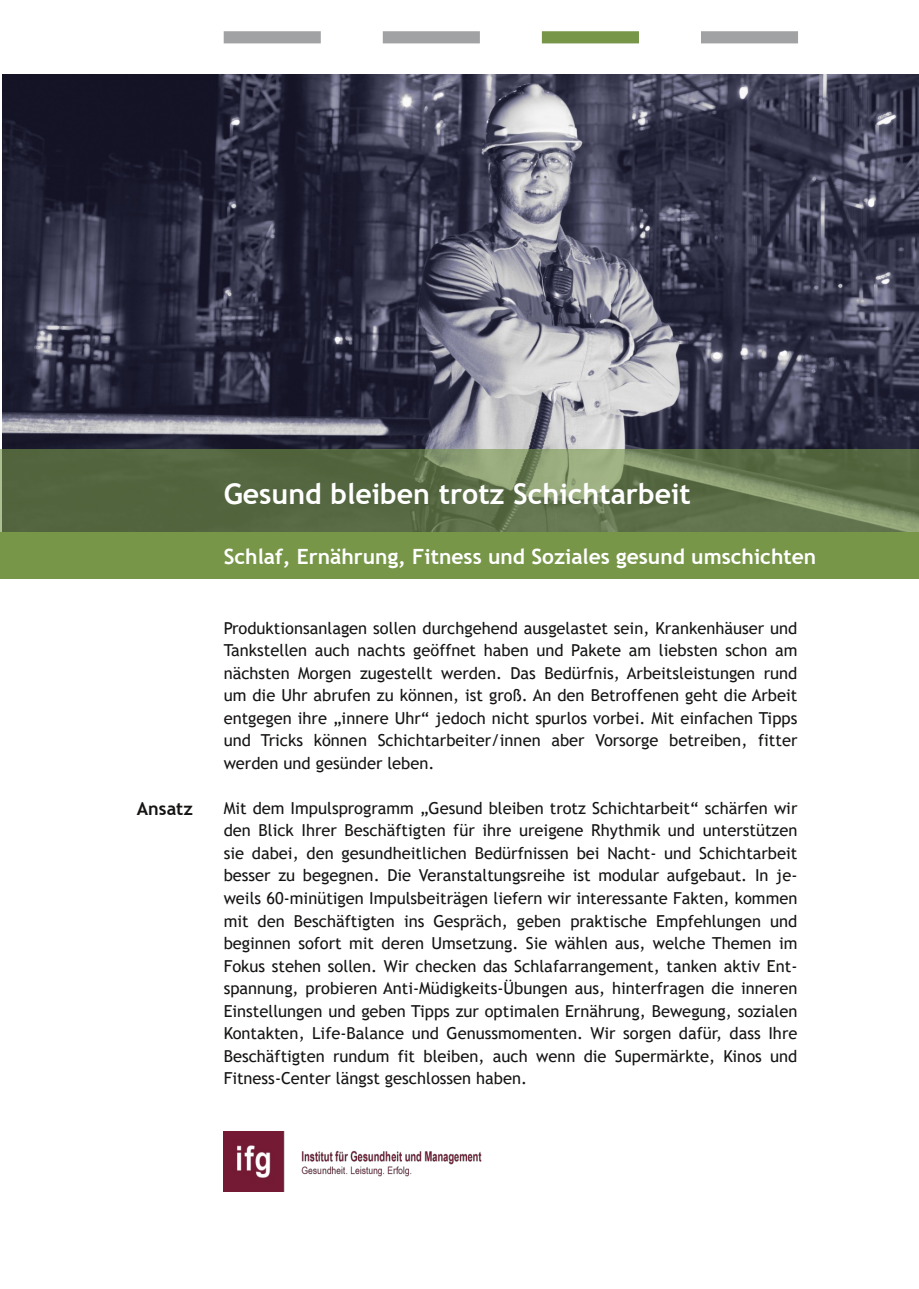
<style>
.page{position:relative;width:919px;height:1289px;background:#fff}
.page>*{position:absolute;margin:0;border:0;box-sizing:border-box;transform-origin:0 0}
.t1{font:700 28.5px "Trebuchet MS";color:#fff}
.t2{font:700 21px "Trebuchet MS";color:#fff}
.t3{font:700 18px "Trebuchet MS";color:#161413}
.t4{font:16.5px/22.5px "Trebuchet MS";color:#161413;text-align:justify}
</style>
<div class="page">
<img style="left:2px;top:74px;width:916px;height:375px">
<img style="left:224px;top:1131px;width:258px;height:60px">
<div style="left:0;top:532px;width:918px;height:47px;background:#779648"></div>
<div style="left:0;top:449px;width:918px;height:94px;background:#779648;opacity:.6"></div>
<div style="left:224px;top:32px;width:96px;height:11px;background:#a0a2a4"></div>
<div style="left:224px;top:31px;width:97px;height:12px;border:2px solid #a0a2a4"></div>
<div style="left:701px;top:32px;width:96px;height:11px;background:#a0a2a4"></div>
<div style="left:701px;top:31px;width:97px;height:12px;border:2px solid #a0a2a4"></div>
<div style="left:383px;top:32px;width:96px;height:11px;background:#a0a2a4"></div>
<div style="left:383px;top:31px;width:97px;height:12px;border:2px solid #a0a2a4"></div>
<div style="left:542px;top:32px;width:96px;height:11px;background:#779648"></div>
<div style="left:542px;top:31px;width:97px;height:12px;border:2px solid #779648"></div>
<p class="t3" style="left:137px;top:797px;width:58px">Ansatz</p>
<h1 class="t1" style="left:224px;top:477px;width:468px">Gesund bleiben trotz Schichtarbeit</h1>
<p class="t2" style="left:224px;top:544px;width:594px">Schlaf, Ernährung, Fitness und Soziales gesund umschichten</p>
<p class="t4" style="left:224px;top:616px;width:575px">Produktionsanlagen sollen durchgehend ausgelastet sein, Krankenhäuser und Tankstellen auch nachts geöffnet haben und Pakete am liebsten schon am nächsten Morgen zugestellt werden. Das Bedürfnis, Arbeitsleistungen rund um die Uhr abrufen zu können, ist groß. An den Betroffenen geht die Arbeit entgegen ihre „innere Uhr“ jedoch nicht spurlos vorbei. Mit einfachen Tipps und Tricks können Schichtarbeiter/innen aber Vorsorge betreiben, fitter werden und gesünder leben.</p>
<p class="t4" style="left:224px;top:796px;width:575px">Mit dem Impulsprogramm „Gesund bleiben trotz Schichtarbeit“ schärfen wir den Blick Ihrer Beschäftigten für ihre ureigene Rhythmik und unterstützen sie dabei, den gesundheitlichen Bedürfnissen bei Nacht‐ und Schichtarbeit besser zu begegnen. Die Veranstaltungsreihe ist modular aufgebaut. In je‐ weils 60‐minütigen Impulsbeiträgen liefern wir interessante Fakten, kommen mit den Beschäftigten ins Gespräch, geben praktische Empfehlungen und beginnen sofort mit deren Umsetzung. Sie wählen aus, welche Themen im Fokus stehen sollen. Wir checken das Schlafarrangement, tanken aktiv Ent‐ spannung, probieren Anti‐Müdigkeits‐Übungen aus, hinterfragen die inneren Einstellungen und geben Tipps zur optimalen Ernährung, Bewegung, sozialen Kontakten, Life‐Balance und Genussmomenten. Wir sorgen dafür, dass Ihre Beschäftigten rundum fit bleiben, auch wenn die Supermärkte, Kinos und Fitness‐Center längst geschlossen haben.</p>
</div>
